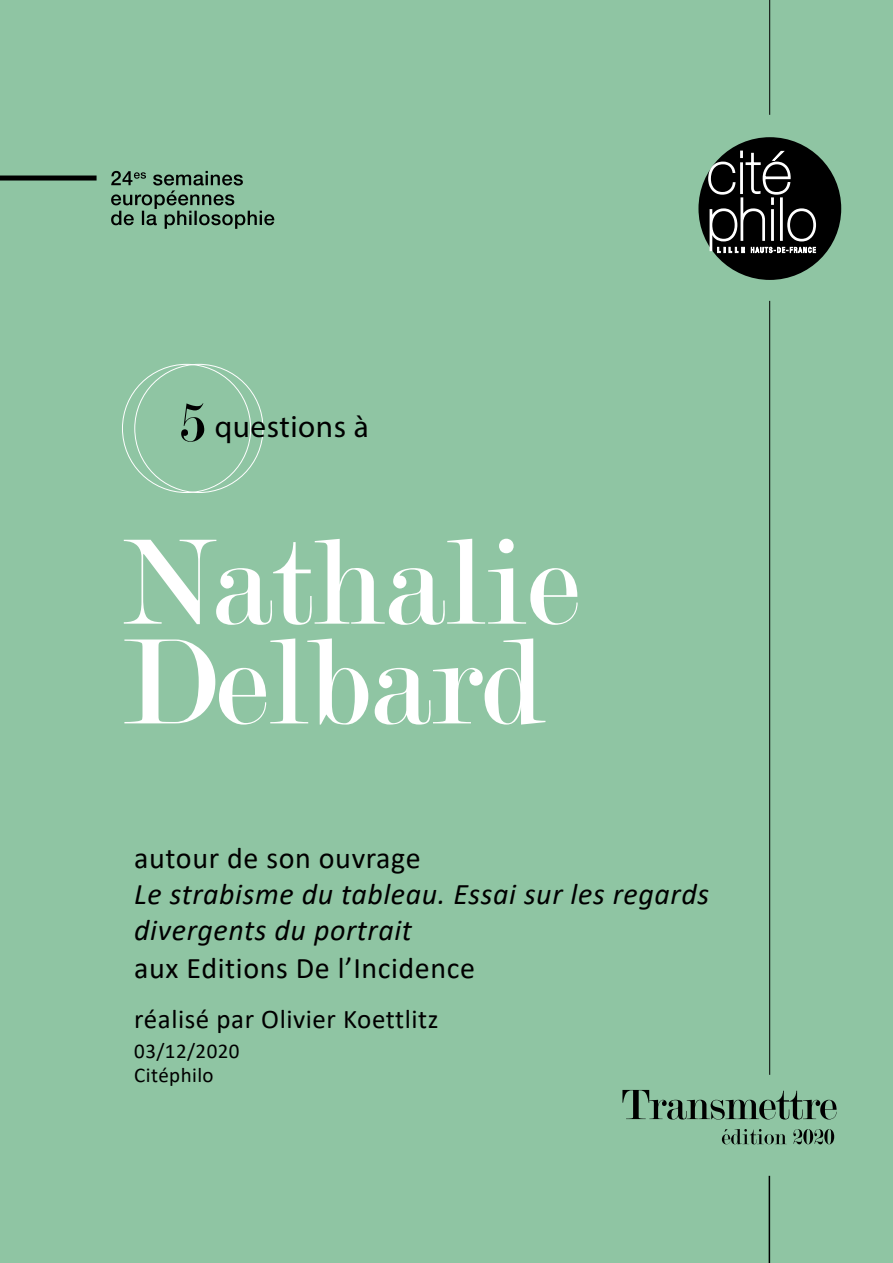
<style>
.page{position:relative;width:893px;height:1263px;background:#8fc5a3}
.page>*{position:absolute;margin:0;border:0;box-sizing:border-box;transform-origin:0 0}
.t1{font:130.05px/99.8px "Modern";color:#fff}
.t2{font:31.2px "Myriad Pro";letter-spacing:.02em;color:#000}
.t3{font:italic 30px/36px "Calibri";letter-spacing:.02em;color:#000}
.t4{font:30px "Calibri";letter-spacing:.02em;color:#000}
.t5{font:27px "Calibri";letter-spacing:.02em;color:#000}
.t6{font:21px/24px "Calibri";letter-spacing:.02em;color:#000}
</style>
<div class="page">
<div style="left:698px;top:137px;width:143px;height:143px;background:#000;border-radius:50%"></div>
<svg style="left:707px;top:150px;width:110px;height:103px"></svg>
<hr style="left:769px;top:0;width:1px;height:115px;background:#000">
<hr style="left:769px;top:1176px;width:1px;height:87px;background:#000">
<hr style="left:769px;top:301px;width:1px;height:774px;background:#000">
<svg style="left:622px;top:1090px;width:215px;height:29px"></svg>
<svg style="left:722px;top:1129px;width:112px;height:15px"></svg>
<svg style="left:111px;top:171px;width:163px;height:58px"></svg>
<div style="left:0;top:175px;width:97px;height:6px;background:#000"></div>
<svg style="left:181px;top:403px;width:23px;height:39px"></svg>
<p class="t2" style="left:215px;top:407px;width:156px">questions à</p>
<h1 class="t1" style="left:121px;top:534px;width:459px">Nathalie<br>Delbard</h1>
<p class="t4" style="left:134px;top:837px;width:288px">autour de son ouvrage</p>
<p class="t3" style="left:134px;top:874px;width:576px">Le strabisme du tableau. Essai sur les regards divergents du portrait</p>
<p class="t4" style="left:134px;top:947px;width:342px">aux Editions De l’Incidence</p>
<p class="t5" style="left:134px;top:1000px;width:306px">réalisé par Olivier Koettlitz</p>
<p class="t6" style="left:134px;top:1038px;width:107px">03/12/2020<br>Citéphilo</p>
</div>
